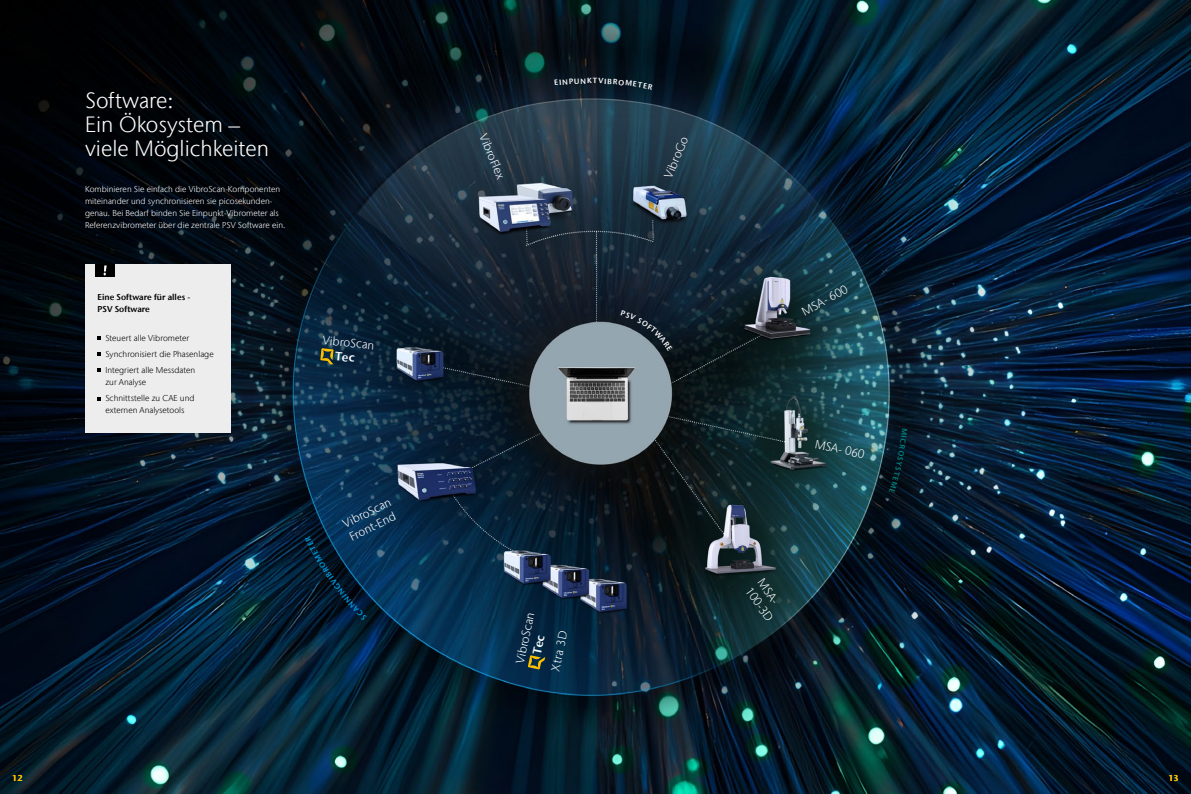
<style>
.page{position:relative;width:1191px;height:794px;background:#fff}
.page>*{position:absolute;margin:0;border:0;box-sizing:border-box;transform-origin:0 0}
.t1{font:300 22px/24px "Stone Sans IIITC Com";color:#fff}
.t2{font:300 12px/14.8px "Stone Sans IIITC Com";color:#fff}
.t3{font:300 8.5px/12px "Stone Sans IIITC Com";color:#fff}
.t4{font:300 8.5px/16.3px "Stone Sans IIITC Com";color:#000}
.t5{font:600 8.5px/12px "Stone Sans IIITC Com";color:#000}
.t6{font:600 8.5px "Stone Sans IIITC Com";color:#fcbf00}
.t7{font:600 7.5px "Stone Sans IIITC Com";color:#fff}
</style>
<div class="page">
<img style="left:0;top:0;width:1191px;height:794px">
<div style="left:85px;top:264px;width:146px;height:168px;background:#ededed"></div>
<svg style="left:98px;top:336px;width:3px;height:4px"></svg>
<svg style="left:98px;top:352px;width:3px;height:4px"></svg>
<svg style="left:98px;top:368px;width:3px;height:4px"></svg>
<div style="left:95px;top:264px;width:20px;height:12px;background:#000"></div>
<svg style="left:104px;top:265px;width:3px;height:10px"></svg>
<svg style="left:240px;top:19px;width:716px;height:643px;background:#152b3a"></svg>
<svg style="left:320px;top:348px;width:35px;height:16px"></svg>
<svg style="left:528px;top:634px;width:17px;height:35px"></svg>
<svg style="left:620px;top:310px;width:52px;height:41px;background:#34424e"></svg>
<svg style="left:554px;top:78px;width:31px;height:7px"></svg>
<svg style="left:593px;top:78px;width:60px;height:12px"></svg>
<svg style="left:889px;top:428px;width:18px;height:65px"></svg>
<svg style="left:305px;top:536px;width:62px;height:84px;background:#031e36"></svg>
<h1 class="t1" style="left:85px;top:88px;width:185px">Software:<br>Ein Ökosystem – viele Möglichkeiten</h1>
<p class="t3" style="left:85px;top:183px;width:202px">Kombinieren Sie einfach die VibroScan-Komponenten miteinander und synchronisieren sie picosekunden&shy;genau. Bei Bedarf binden Sie Einpunkt-Vibrometer als Referenzvibrometer über die zentrale PSV Software ein.</p>
<p class="t5" style="left:98px;top:291px;width:94px">Eine Software für alles ‑<br>PSV Software</p>
<p class="t4" style="left:105px;top:329px;width:110px">Steuert alle Vibrometer<br>Synchronisiert die Phasenlage<br>Integriert alle Messdaten</p>
<p class="t4" style="left:105px;top:374px;width:91px">zur Analyse<br>Schnittstelle zu CAE und</p>
<p class="t4" style="left:105px;top:402px;width:81px">externen Analysetools</p>
<h2 class="t2" style="left:323px;top:332px;width:53px;rotate:6deg">VibroScan</h2>
<h2 class="t2" style="left:340px;top:517px;width:53px;rotate:-26deg">VibroScan<br>Front-End</h2>
<h2 class="t2" style="left:490px;top:131px;width:49px;rotate:67deg">VibroFlex</h2>
<p class="t7" style="left:587px;top:76px;width:6px">K</p>
<h2 class="t2" style="left:512px;top:661px;width:53px;rotate:-78deg">VibroScan</h2>
<h2 class="t2" style="left:547px;top:669px;width:43px;rotate:-78deg">Xtra 3D</h2>
<h2 class="t2" style="left:661px;top:174px;width:45px;rotate:-67deg">VibroGo</h2>
<h2 class="t2" style="left:799px;top:305px;width:52px;rotate:-29deg">MSA- 600</h2>
<h2 class="t2" style="left:817px;top:436px;width:52px;rotate:12deg">MSA- 060</h2>
<h2 class="t2" style="left:766px;top:575px;width:40px;rotate:55deg">MSA-<br>100-3D</h2>
<p class="t6" style="left:12px;top:772px;width:12px">12</p>
<p class="t6" style="left:1168px;top:772px;width:12px">13</p>
</div>
